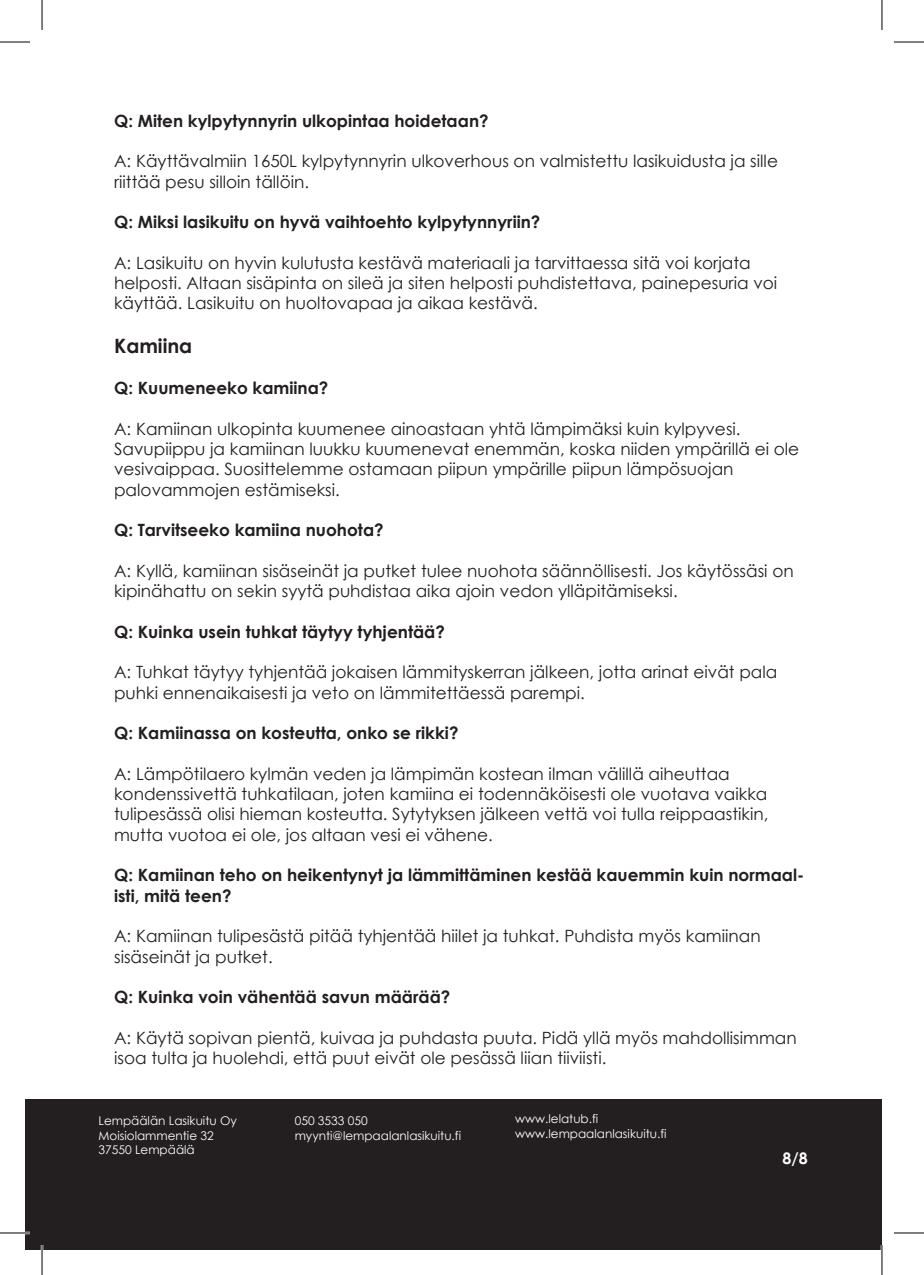
<style>
.page{position:relative;width:924px;height:1275px;background:#fff}
.page>*{position:absolute;margin:0;border:0;box-sizing:border-box;transform-origin:0 0}
.t1{font:700 19.8px "Century Gothic";color:#231f20}
.t2{font:17px/20.2px "Century Gothic";color:#231f20}
.t3{font:700 17px/20.2px "Century Gothic";color:#231f20}
.t4{font:700 16px "Century Gothic";color:#fff}
.t5{font:12px/14.4px "Century Gothic";color:#fff}
</style>
<div class="page">
<div style="left:25px;top:1099px;width:856px;height:151px;background:#231f20"></div>
<hr style="left:0;top:1231px;width:30px;height:3px;background:#fff">
<hr style="left:41px;top:1245px;width:2px;height:30px;background:#fff">
<hr style="left:880px;top:1245px;width:2px;height:30px;background:#fff">
<hr style="left:0;top:42px;width:30px;height:1px;background:#000">
<hr style="left:893px;top:42px;width:30px;height:1px;background:#000">
<hr style="left:0;top:1232px;width:30px;height:1px;background:#000">
<hr style="left:893px;top:1232px;width:30px;height:1px;background:#000">
<hr style="left:42px;top:0;width:1px;height:30px;background:#000">
<hr style="left:42px;top:1245px;width:1px;height:30px;background:#000">
<hr style="left:881px;top:0;width:1px;height:30px;background:#000">
<hr style="left:881px;top:1245px;width:1px;height:30px;background:#000">
<p class="t3" style="left:114px;top:110px;width:376px">Q: Miten kylpytynnyrin ulkopintaa hoidetaan?</p>
<p class="t2" style="left:114px;top:151px;width:665px">A: Käyttävalmiin 1650L kylpytynnyrin ulkoverhous on valmistettu lasikuidusta ja sille riittää pesu silloin tällöin.</p>
<p class="t3" style="left:114px;top:211px;width:427px">Q: Miksi lasikuitu on hyvä vaihtoehto kylpytynnyriin?</p>
<p class="t2" style="left:114px;top:252px;width:664px">A: Lasikuitu on hyvin kulutusta kestävä materiaali ja tarvittaessa sitä voi korjata helposti. Altaan sisäpinta on sileä ja siten helposti puhdistettava, painepesuria voi käyttää. Lasikuitu on huoltovapaa ja aikaa kestävä.</p>
<p class="t1" style="left:114px;top:331px;width:80px">Kamiina</p>
<p class="t3" style="left:114px;top:377px;width:216px">Q: Kuumeneeko kamiina?</p>
<p class="t2" style="left:114px;top:418px;width:686px">A: Kamiinan ulkopinta kuumenee ainoastaan yhtä lämpimäksi kuin kylpyvesi.<br>Savupiippu ja kamiinan luukku kuumenevat enemmän, koska niiden ympärillä ei ole vesivaippaa. Suosittelemme ostamaan piipun ympärille piipun lämpösuojan palovammojen estämiseksi.</p>
<p class="t3" style="left:114px;top:519px;width:271px">Q: Tarvitseeko kamiina nuohota?</p>
<p class="t2" style="left:114px;top:560px;width:680px">A: Kyllä, kamiinan sisäseinät ja putket tulee nuohota säännöllisesti. Jos käytössäsi on kipinähattu on sekin syytä puhdistaa aika ajoin vedon ylläpitämiseksi.</p>
<p class="t3" style="left:114px;top:620px;width:332px">Q: Kuinka usein tuhkat täytyy tyhjentää?</p>
<p class="t2" style="left:114px;top:662px;width:664px">A: Tuhkat täytyy tyhjentää jokaisen lämmityskerran jälkeen, jotta arinat eivät pala puhki ennenaikaisesti ja veto on lämmitettäessä parempi.</p>
<p class="t3" style="left:114px;top:722px;width:346px">Q: Kamiinassa on kosteutta, onko se rikki?</p>
<p class="t2" style="left:114px;top:763px;width:655px">A: Lämpötilaero kylmän veden ja lämpimän kostean ilman välillä aiheuttaa kondenssivettä tuhkatilaan, joten kamiina ei todennäköisesti ole vuotava vaikka tulipesässä olisi hieman kosteutta. Sytytyksen jälkeen vettä voi tulla reippaastikin, mutta vuotoa ei ole, jos altaan vesi ei vähene.</p>
<p class="t3" style="left:114px;top:864px;width:691px">Q: Kamiinan teho on heikentynyt ja lämmittäminen kestää kauemmin kuin normaal&shy;isti, mitä teen?</p>
<p class="t2" style="left:114px;top:925px;width:648px">A: Kamiinan tulipesästä pitää tyhjentää hiilet ja tuhkat. Puhdista myös kamiinan sisäseinät ja putket.</p>
<p class="t3" style="left:114px;top:986px;width:337px">Q: Kuinka voin vähentää savun määrää?</p>
<p class="t2" style="left:114px;top:1027px;width:684px">A: Käytä sopivan pientä, kuivaa ja puhdasta puuta. Pidä yllä myös mahdollisimman isoa tulta ja huolehdi, että puut eivät ole pesässä liian tiiviisti.</p>
<p class="t5" style="left:98px;top:1113px;width:140px">Lempäälän Lasikuitu Oy<br>Moisiolammentie 32<br>37550 Lempäälä</p>
<p class="t5" style="left:294px;top:1113px;width:168px">050 3533 050 myynti@lempaalanlasikuitu.fi</p>
<p class="t5" style="left:515px;top:1111px;width:153px">www.lelatub.fi www.lempaalanlasikuitu.fi</p>
<p class="t4" style="left:782px;top:1146px;width:27px">8/8</p>
</div>
